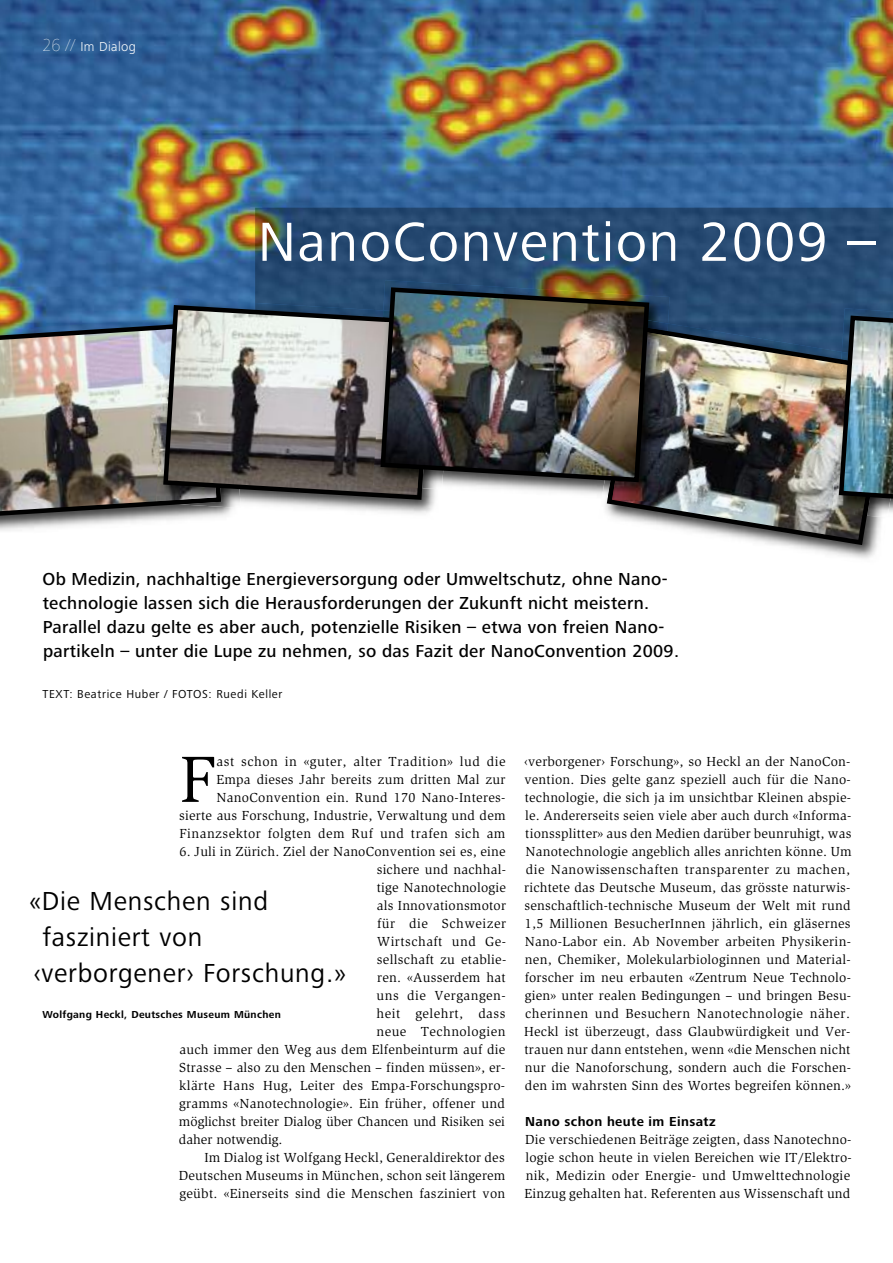
<style>
.page{position:relative;width:893px;height:1263px;background:#fff}
.page>*{position:absolute;margin:0;border:0;box-sizing:border-box;transform-origin:0 0}
.t1{font:67.2px "Slimbach Std";color:#000}
.t2{font:57px "Frutiger Next Pro";letter-spacing:.025em;color:#fff}
.t3{font:27px "Frutiger Next Pro";letter-spacing:.025em;color:#000}
.t4{font:500 18px/24px "Frutiger Next Pro";letter-spacing:.015em;color:#000}
.t5{font:13.5px/18px "Slimbach Std";letter-spacing:.015em;color:#000;text-align:right}
.t6{font:13.5px "Slimbach Std";letter-spacing:.035em;color:#000}
.t7{font:700 13.5px "Frutiger Next Pro";letter-spacing:.03em;color:#000}
.t8{font:300 13.5px "Frutiger Next Pro";letter-spacing:.025em;color:#fff}
.t9{font:12px "Frutiger Next Pro";letter-spacing:.055em;color:#000}
.t10{font:700 10.5px "Frutiger Next Pro";letter-spacing:.03em;color:#000}
.s1{font-weight:900;font-size:18px}
</style>
<div class="page">
<img style="left:0;top:0;width:893px;height:319px">
<img style="left:255px;top:208px;width:638px;height:115px">
<img style="left:797px;top:548px;width:80px;height:11px">
<img style="left:605px;top:323px;width:277px;height:225px">
<img style="left:0;top:508px;width:233px;height:23px">
<img style="left:0;top:320px;width:223px;height:200px">
<img style="left:241px;top:489px;width:195px;height:25px">
<img style="left:167px;top:298px;width:211px;height:5px">
<img style="left:179px;top:502px;width:62px;height:6px">
<img style="left:156px;top:327px;width:5px;height:174px">
<svg style="left:161px;top:303px;width:273px;height:199px;background:#898989"></svg>
<img style="left:383px;top:280px;width:287px;height:108px">
<img style="left:602px;top:485px;width:6px;height:14px">
<img style="left:652px;top:318px;width:16px;height:8px">
<img style="left:608px;top:485px;width:2px;height:14px">
<img style="left:652px;top:326px;width:16px;height:62px">
<img style="left:610px;top:485px;width:2px;height:14px">
<img style="left:612px;top:331px;width:55px;height:171px">
<img style="left:422px;top:485px;width:24px;height:4px">
<img style="left:373px;top:322px;width:54px;height:166px">
<img style="left:378px;top:285px;width:274px;height:200px">
<img style="left:842px;top:308px;width:51px;height:5px">
<img style="left:862px;top:515px;width:18px;height:1px">
<img style="left:831px;top:364px;width:51px;height:151px">
<img style="left:836px;top:313px;width:57px;height:201px">
<p class="t8" style="left:43px;top:42px;width:95px"><span class="s1">26 //</span> Im Dialog</p>
<h2 class="t2" style="left:258px;top:223px;width:620px">NanoConvention 2009 –</h2>
<p class="t4" style="left:43px;top:569px;width:638px">Ob Medizin, nachhaltige Energieversorgung oder Umweltschutz, ohne Nano&shy;technologie lassen sich die Herausforderungen der Zukunft nicht meistern.<br>Parallel dazu gelte es aber auch, potenzielle Risiken – etwa von freien Nano&shy;partikeln – unter die Lupe zu nehmen, so das Fazit der NanoConvention 2009.</p>
<p class="t9" style="left:43px;top:690px;width:241px">TEXT: Beatrice Huber / FOTOS: Ruedi Keller</p>
<p class="t5" style="left:179px;top:753px;width:328px">ast schon in «guter, alter Tradition» lud die Empa dieses Jahr bereits zum dritten Mal zur NanoConvention ein. Rund 170 Nano-Interes-<br>sierte aus Forschung, Industrie, Verwaltung und dem Finanzsektor folgten dem Ruf und trafen sich am</p>
<p class="t5" style="left:179px;top:843px;width:328px">6. Juli in Zürich. Ziel der NanoConvention sei es, eine</p>
<p class="t5" style="left:377px;top:861px;width:131px">sichere und nachhal-</p>
<p class="t5" style="left:377px;top:879px;width:131px">tige Nanotechnologie</p>
<p class="t5" style="left:377px;top:897px;width:131px">als Innovationsmotor</p>
<p class="t6" style="left:377px;top:918px;width:130px">für die Schweizer</p>
<p class="t6" style="left:377px;top:936px;width:131px">Wirtschaft und Ge-</p>
<p class="t5" style="left:377px;top:951px;width:131px">sellschaft zu etablie-</p>
<p class="t5" style="left:377px;top:969px;width:130px">ren. «Ausserdem hat</p>
<p class="t6" style="left:377px;top:990px;width:131px">uns die Vergangen-</p>
<p class="t6" style="left:377px;top:1008px;width:130px">heit gelehrt, dass</p>
<p class="t6" style="left:376px;top:1026px;width:130px">neue Technologien</p>
<p class="t5" style="left:179px;top:1041px;width:327px">auch immer den Weg aus dem Elfenbeinturm auf die</p>
<p class="t5" style="left:179px;top:1059px;width:327px">Strasse – also zu den Menschen – finden müssen», er-</p>
<p class="t5" style="left:179px;top:1077px;width:328px">klärte Hans Hug, Leiter des Empa-Forschungspro-</p>
<p class="t5" style="left:179px;top:1095px;width:327px">gramms «Nanotechnologie». Ein früher, offener und</p>
<p class="t5" style="left:179px;top:1113px;width:327px">möglichst breiter Dialog über Chancen und Risiken sei</p>
<p class="t5" style="left:179px;top:1131px;width:105px">daher notwendig.</p>
<p class="t5" style="left:204px;top:1149px;width:302px">Im Dialog ist Wolfgang Heckl, Generaldirektor des</p>
<p class="t5" style="left:179px;top:1167px;width:328px">Deutschen Museums in München, schon seit längerem</p>
<p class="t5" style="left:179px;top:1185px;width:327px">geübt. «Einerseits sind die Menschen fasziniert von</p>
<h1 class="t1" style="left:180px;top:753px;width:38px">F</h1>
<h3 class="t3" style="left:29px;top:892px;width:240px">«Die Menschen sind</h3>
<h3 class="t3" style="left:42px;top:928px;width:162px">fasziniert von</h3>
<h3 class="t3" style="left:34px;top:964px;width:314px">‹verborgener› Forschung.»</h3>
<p class="t10" style="left:43px;top:1011px;width:240px">Wolfgang Heckl, Deutsches Museum München</p>
<p class="t5" style="left:524px;top:753px;width:329px;text-align:left">‹verborgener› Forschung», so Heckl an der NanoCon&shy;vention. Dies gelte ganz speziell auch für die Nano&shy;technologie, die sich ja im unsichtbar Kleinen abspie&shy;le. Andererseits seien viele aber auch durch «Informa&shy;tionssplitter» aus den Medien darüber beunruhigt, was Nanotechnologie angeblich alles anrichten könne. Um die Nanowissenschaften transparenter zu machen, richtete das Deutsche Museum, das grösste naturwis&shy;senschaftlich-technische Museum der Welt mit rund 1,5 Millionen BesucherInnen jährlich, ein gläsernes Nano-Labor ein. Ab November arbeiten Physikerin&shy;nen, Chemiker, Molekularbiologinnen und Material&shy;forscher im neu erbauten «Zentrum Neue Technolo&shy;gien» unter realen Bedingungen – und bringen Besu&shy;cherinnen und Besuchern Nanotechnologie näher.<br>Heckl ist überzeugt, dass Glaubwürdigkeit und Ver&shy;trauen nur dann entstehen, wenn «die Menschen nicht nur die Nanoforschung, sondern auch die Forschen&shy;den im wahrsten Sinn des Wortes begreifen können.»</p>
<p class="t7" style="left:525px;top:1117px;width:192px">Nano schon heute im Einsatz</p>
<p class="t5" style="left:524px;top:1131px;width:329px;text-align:justify">Die verschiedenen Beiträge zeigten, dass Nanotechno&shy;logie schon heute in vielen Bereichen wie IT/Elektro&shy;nik, Medizin oder Energie- und Umwelttechnologie Einzug gehalten hat. Referenten aus Wissenschaft und</p>
</div>
